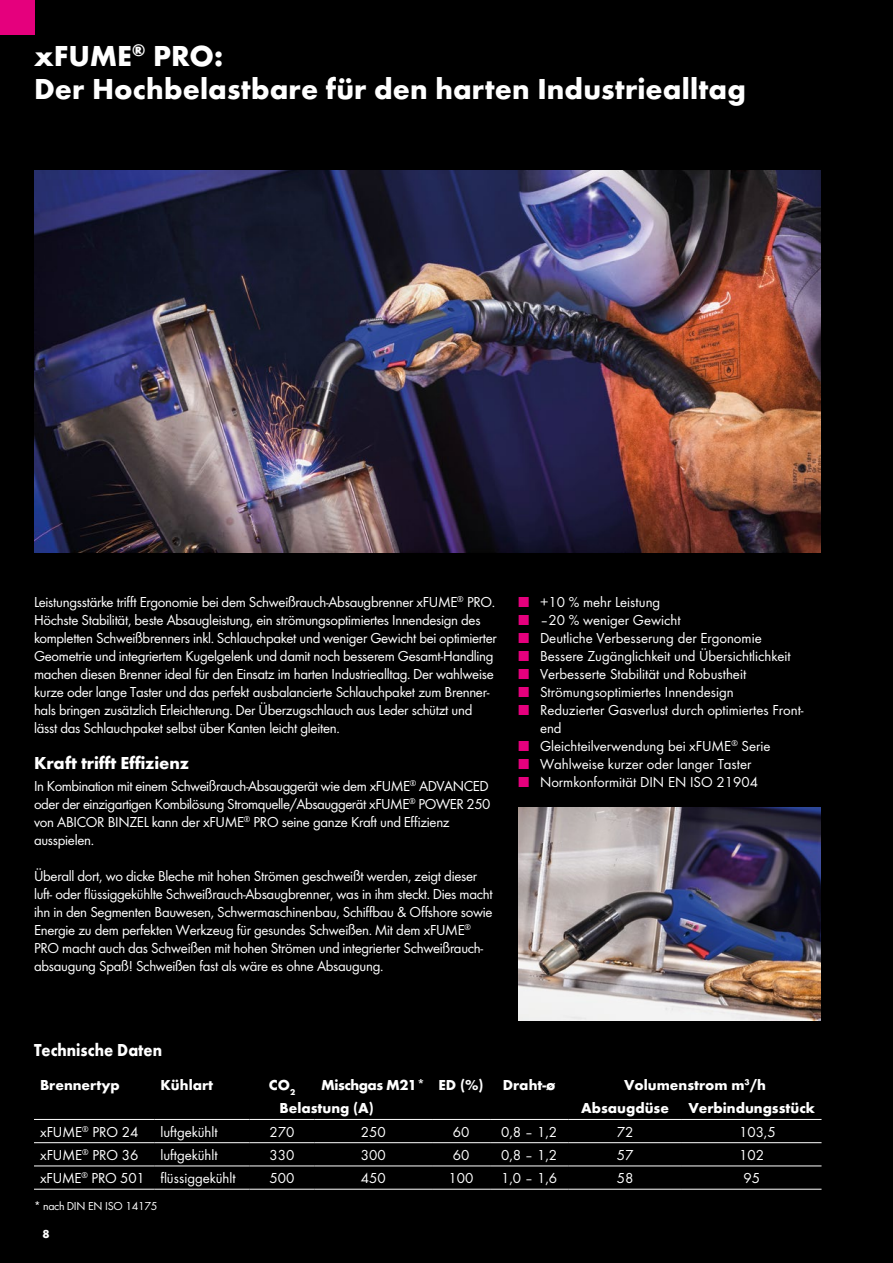
<style>
.page{position:relative;width:893px;height:1263px;background:#000}
.page>*{position:absolute;margin:0;border:0;box-sizing:border-box;transform-origin:0 0}
.t1{font:700 30px/33px "Futura TOT";letter-spacing:.005em;color:#fff}
.t2{font:700 18px "Futura TOT";color:#fff}
.t3{font:700 18px "Futura TOT";color:#fff;scale:.89 1}
.t4{font:15px/18px "Futura TOT Boo";letter-spacing:-.02em;color:#fff}
.t5{font:15px/18px "Futura TOT Boo";color:#fff}
.t6{font:700 15px "Futura TOT";color:#fff}
.t7{font:700 15px "Futura TOT";letter-spacing:-.03em;color:#fff}
.t8{font:12px "Futura TOT Boo";letter-spacing:-.02em;color:#fff}
.t9{font:700 12px "Futura TOT";color:#fff}
.s1{color:#e5007d}
</style>
<div class="page">
<div style="left:0;top:0;width:34px;height:34px;background:#e5007d"></div>
<hr style="left:34px;top:1119px;width:120px;height:1px;background:#fff">
<hr style="left:154px;top:1119px;width:95px;height:1px;background:#fff">
<hr style="left:249px;top:1119px;width:66px;height:1px;background:#fff">
<hr style="left:315px;top:1119px;width:117px;height:1px;background:#fff">
<hr style="left:432px;top:1119px;width:58px;height:1px;background:#fff">
<hr style="left:490px;top:1119px;width:78px;height:1px;background:#fff">
<hr style="left:568px;top:1119px;width:114px;height:1px;background:#fff">
<hr style="left:682px;top:1119px;width:139px;height:1px;background:#fff">
<hr style="left:34px;top:1189px;width:120px;height:1px;background:#fff">
<hr style="left:154px;top:1189px;width:95px;height:1px;background:#fff">
<hr style="left:249px;top:1189px;width:66px;height:1px;background:#fff">
<hr style="left:315px;top:1189px;width:117px;height:1px;background:#fff">
<hr style="left:432px;top:1189px;width:58px;height:1px;background:#fff">
<hr style="left:490px;top:1189px;width:78px;height:1px;background:#fff">
<hr style="left:568px;top:1189px;width:114px;height:1px;background:#fff">
<hr style="left:682px;top:1189px;width:139px;height:1px;background:#fff">
<hr style="left:34px;top:1142px;width:120px;height:1px;background:#fff">
<hr style="left:154px;top:1142px;width:95px;height:1px;background:#fff">
<hr style="left:249px;top:1142px;width:66px;height:1px;background:#fff">
<hr style="left:315px;top:1142px;width:117px;height:1px;background:#fff">
<hr style="left:432px;top:1142px;width:58px;height:1px;background:#fff">
<hr style="left:490px;top:1142px;width:78px;height:1px;background:#fff">
<hr style="left:568px;top:1142px;width:114px;height:1px;background:#fff">
<hr style="left:682px;top:1142px;width:139px;height:1px;background:#fff">
<hr style="left:34px;top:1166px;width:120px;height:1px;background:#fff">
<hr style="left:154px;top:1166px;width:95px;height:1px;background:#fff">
<hr style="left:249px;top:1166px;width:66px;height:1px;background:#fff">
<hr style="left:315px;top:1166px;width:117px;height:1px;background:#fff">
<hr style="left:432px;top:1166px;width:58px;height:1px;background:#fff">
<hr style="left:490px;top:1166px;width:78px;height:1px;background:#fff">
<hr style="left:568px;top:1166px;width:114px;height:1px;background:#fff">
<hr style="left:682px;top:1166px;width:139px;height:1px;background:#fff">
<img style="left:34px;top:170px;width:787px;height:383px">
<img style="left:519px;top:808px;width:302px;height:212px">
<h1 class="t1" style="left:34px;top:39px;width:713px">xFUME<sup>®</sup> PRO:<br>Der Hochbelastbare für den harten Industriealltag</h1>
<p class="t4" style="left:34px;top:592px;width:464px">Leistungsstärke trifft Ergonomie bei dem Schweißrauch-Absaugbrenner xFUME<sup>®</sup> PRO.<br>Höchste Stabilität, beste Absaugleistung, ein strömungsoptimiertes Innendesign des kompletten Schweißbrenners inkl. Schlauchpaket und weniger Gewicht bei optimierter Geometrie und integriertem Kugelgelenk und damit noch besserem Gesamt-Handling machen diesen Brenner ideal für den Einsatz im harten Industriealltag. Der wahlweise kurze oder lange Taster und das perfekt ausbalancierte Schlauchpaket zum Brenner&shy;hals bringen zusätzlich Erleichterung. Der Überzugschlauch aus Leder schützt und lässt das Schlauchpaket selbst über Kanten leicht gleiten.</p>
<p class="t2" style="left:34px;top:751px;width:157px">Kraft trifft Effizienz</p>
<p class="t4" style="left:34px;top:777px;width:458px">In Kombination mit einem Schweißrauch-Absauggerät wie dem xFUME<sup>®</sup> ADVANCED oder der einzigartigen Kombilösung Stromquelle/Absauggerät xFUME<sup>®</sup> POWER 250 von ABICOR BINZEL kann der xFUME<sup>®</sup> PRO seine ganze Kraft und Effizienz ausspielen.</p>
<p class="t4" style="left:34px;top:867px;width:460px">Überall dort, wo dicke Bleche mit hohen Strömen geschweißt werden, zeigt dieser luft- oder flüssiggekühlte Schweißrauch-Absaugbrenner, was in ihm steckt. Dies macht ihn in den Segmenten Bauwesen, Schwermaschinenbau, Schiffbau &amp; Offshore sowie Energie zu dem perfekten Werkzeug für gesundes Schweißen. Mit dem xFUME<sup>® </sup>PRO macht auch das Schweißen mit hohen Strömen und integrierter Schweißrauch&shy;absaugung Spaß! Schweißen fast als wäre es ohne Absaugung.</p>
<p class="t5" style="left:519px;top:592px;width:143px"><span class="s1">■</span> +10 % mehr Leistung</p>
<p class="t5" style="left:519px;top:610px;width:163px"><span class="s1">■</span> –20 % weniger Gewicht</p>
<p class="t5" style="left:519px;top:628px;width:244px"><span class="s1">■</span> Deutliche Verbesserung der Ergonomie</p>
<p class="t5" style="left:519px;top:646px;width:273px"><span class="s1">■</span> Bessere Zugänglichkeit und Übersichtlichkeit</p>
<p class="t5" style="left:519px;top:664px;width:229px"><span class="s1">■</span> Verbesserte Stabilität und Robustheit</p>
<p class="t5" style="left:519px;top:682px;width:216px"><span class="s1">■</span> Strömungsoptimiertes Innendesign</p>
<p class="t5" style="left:540px;top:700px;width:265px;text-indent:-21px"><span class="s1">■</span> Reduzierter Gasverlust durch optimiertes Front&shy;end</p>
<p class="t5" style="left:519px;top:736px;width:253px"><span class="s1">■</span> Gleichteilverwendung bei xFUME<sup>®</sup> Serie</p>
<p class="t5" style="left:519px;top:754px;width:234px"><span class="s1">■</span> Wahlweise kurzer oder langer Taster</p>
<p class="t5" style="left:519px;top:772px;width:241px"><span class="s1">■</span> Normkonformität DIN EN ISO 21904</p>
<p class="t3" style="left:34px;top:1039px;width:145px">Technische Daten</p>
<p class="t6" style="left:40px;top:1075px;width:81px">Brennertyp</p>
<p class="t6" style="left:160px;top:1075px;width:54px">Kühlart</p>
<p class="t6" style="left:269px;top:1075px;width:28px">CO<sub>2</sub></p>
<p class="t7" style="left:321px;top:1075px;width:164px">Mischgas M21* ED (%)</p>
<p class="t6" style="left:503px;top:1075px;width:54px">Draht-ø</p>
<p class="t6" style="left:624px;top:1075px;width:143px">Volumenstrom m<sup>3</sup>/h</p>
<p class="t6" style="left:279px;top:1099px;width:96px">Belastung (A)</p>
<p class="t6" style="left:581px;top:1099px;width:89px">Absaugdüse</p>
<p class="t6" style="left:688px;top:1099px;width:128px">Verbindungsstück</p>
<p class="t5" style="left:40px;top:1122px;width:100px">xFUME<sup>®</sup> PRO 24</p>
<p class="t5" style="left:160px;top:1122px;width:59px">luftgekühlt</p>
<p class="t4" style="left:270px;top:1122px;width:26px">270</p>
<p class="t4" style="left:361px;top:1122px;width:26px">250</p>
<p class="t4" style="left:453px;top:1122px;width:18px">60</p>
<p class="t4" style="left:501px;top:1122px;width:57px">0,8 – 1,2</p>
<p class="t4" style="left:617px;top:1122px;width:18px">72</p>
<p class="t4" style="left:739px;top:1122px;width:38px">103,5</p>
<p class="t5" style="left:40px;top:1146px;width:100px">xFUME<sup>®</sup> PRO 36</p>
<p class="t5" style="left:160px;top:1146px;width:59px">luftgekühlt</p>
<p class="t4" style="left:270px;top:1146px;width:26px">330</p>
<p class="t4" style="left:361px;top:1146px;width:26px">300</p>
<p class="t4" style="left:453px;top:1146px;width:18px">60</p>
<p class="t4" style="left:501px;top:1146px;width:57px">0,8 – 1,2</p>
<p class="t4" style="left:617px;top:1146px;width:18px">57</p>
<p class="t4" style="left:739px;top:1146px;width:26px">102</p>
<p class="t5" style="left:40px;top:1169px;width:197px">xFUME<sup>®</sup> PRO 501 flüssiggekühlt</p>
<p class="t4" style="left:270px;top:1169px;width:26px">500</p>
<p class="t4" style="left:361px;top:1169px;width:26px">450</p>
<p class="t4" style="left:449px;top:1169px;width:26px">100</p>
<p class="t4" style="left:501px;top:1169px;width:57px">1,0 – 1,6</p>
<p class="t4" style="left:617px;top:1169px;width:18px">58</p>
<p class="t4" style="left:743px;top:1169px;width:18px">95</p>
<p class="t8" style="left:34px;top:1199px;width:125px">* nach DIN EN ISO 14175</p>
<p class="t9" style="left:43px;top:1227px;width:9px">8</p>
</div>
